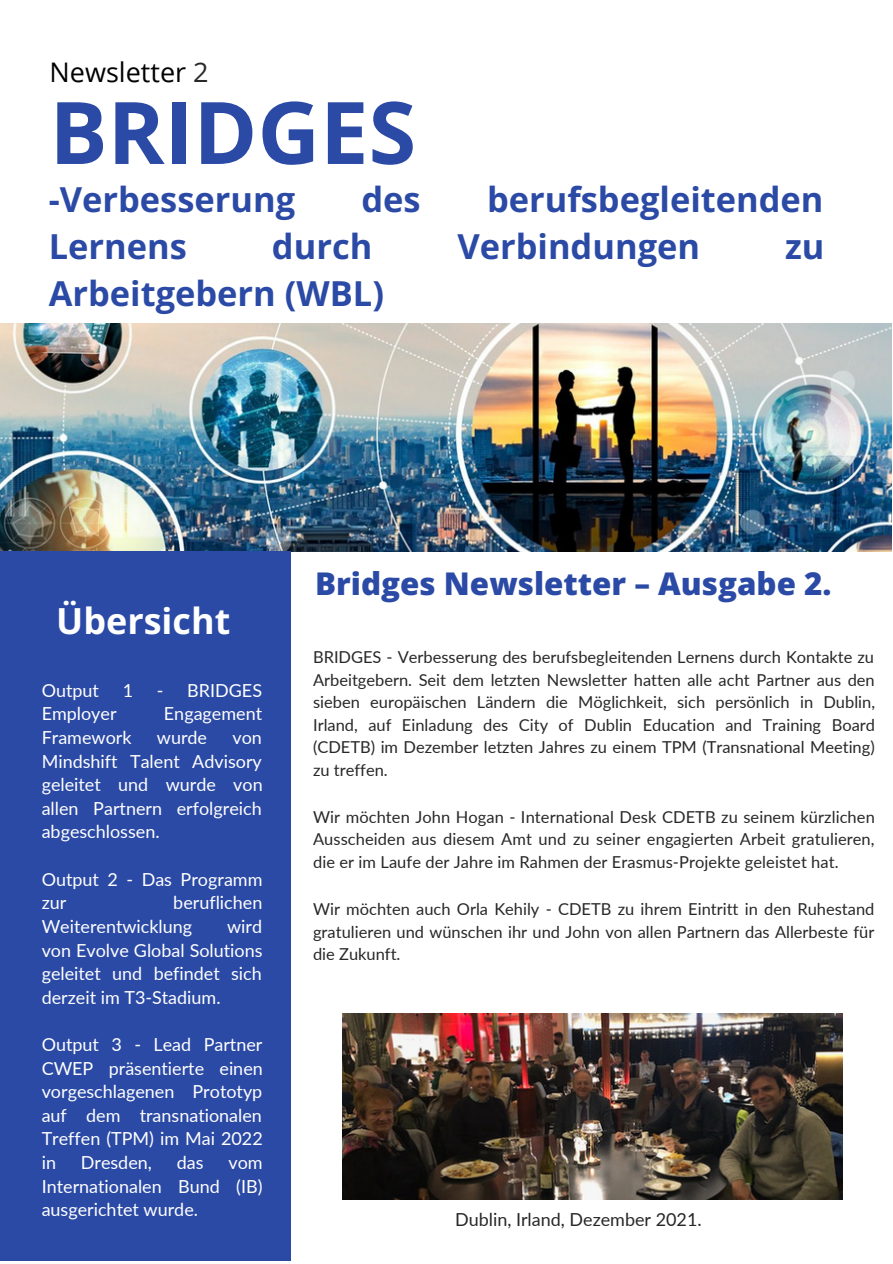
<style>
.page{position:relative;width:893px;height:1264px;background:#fff}
.page>*{position:absolute;margin:0;border:0;box-sizing:border-box;transform-origin:0 0}
.t1{font:700 86.4px "Open Sans";color:#2b4aa6}
.t2{font:700 36px "Open Sans";color:#fff}
.t3{font:700 34.35px "Open Sans";color:#2b4aa6}
.t4{font:800 31.35px "Open Sans";color:#2b4aa6}
.t5{font:27px "Open Sans";color:#000}
.t6{font:18px/23.5px "Lato";color:#fff;text-align:justify}
.t7{font:18px "Lato";color:#282828}
.t8{font:16.5px/22.5px "Lato";color:#282828;text-align:justify}
.s1{color:#282828}
</style>
<div class="page">
<img style="left:0;top:323px;width:891px;height:228px">
<div style="left:0;top:551px;width:290px;height:710px;background:#2b4aa6"></div>
<img style="left:343px;top:1013px;width:499px;height:186px">
<h3 class="t5" style="left:50px;top:53px;width:160px">Newsletter <span class="s1">2</span></h3>
<h1 class="t1" style="left:50px;top:72px;width:368px">BRIDGES</h1>
<h3 class="t3" style="left:49px;top:175px;width:248px">-Verbesserung</h3>
<h3 class="t3" style="left:361px;top:175px;width:61px">des</h3>
<h3 class="t3" style="left:487px;top:175px;width:338px">berufsbegleitenden</h3>
<h3 class="t3" style="left:49px;top:222px;width:140px">Lernens</h3>
<h3 class="t3" style="left:272px;top:222px;width:102px">durch</h3>
<h3 class="t3" style="left:457px;top:222px;width:244px">Verbindungen</h3>
<h3 class="t3" style="left:785px;top:222px;width:41px">zu</h3>
<h3 class="t3" style="left:49px;top:270px;width:337px">Arbeitgebern (WBL)</h3>
<h2 class="t2" style="left:56px;top:596px;width:175px">Übersicht</h2>
<p class="t6" style="left:42px;top:678px;width:59px">Output</p>
<p class="t6" style="left:123px;top:678px;width:12px">1</p>
<p class="t6" style="left:157px;top:678px;width:107px">- BRIDGES</p>
<p class="t6" style="left:42px;top:701px;width:76px">Employer</p>
<p class="t6" style="left:164px;top:701px;width:100px">Engagement</p>
<p class="t6" style="left:42px;top:725px;width:91px">Framework</p>
<p class="t6" style="left:157px;top:725px;width:52px">wurde</p>
<p class="t6" style="left:42px;top:725px;width:222px;text-indent:191px">von Mindshift Talent Advisory geleitet und wurde von allen Partnern erfolgreich abgeschlossen.</p>
<p class="t6" style="left:42px;top:867px;width:222px">Output 2 - Das Programm zur</p>
<p class="t6" style="left:42px;top:890px;width:222px;text-indent:132px">beruflichen<br>Weiterentwicklung</p>
<p class="t6" style="left:42px;top:914px;width:222px;text-indent:185px">wird von Evolve Global Solutions geleitet und befindet sich derzeit im T3-Stadium.</p>
<p class="t6" style="left:42px;top:1032px;width:223px">Output 3 - Lead Partner CWEP präsentierte einen vorgeschlagenen Prototyp auf dem transnationalen Treffen (TPM) im Mai 2022 in</p>
<p class="t6" style="left:81px;top:1150px;width:73px">Dresden,</p>
<p class="t6" style="left:177px;top:1150px;width:28px">das</p>
<p class="t6" style="left:42px;top:1150px;width:222px;text-indent:187px">vom Internationalen Bund (IB) ausgerichtet wurde.</p>
<h3 class="t4" style="left:315px;top:561px;width:518px">Bridges Newsletter – Ausgabe 2.</h3>
<p class="t8" style="left:313px;top:645px;width:563px">BRIDGES - Verbesserung des berufsbegleitenden Lernens durch Kontakte zu Arbeitgebern. Seit dem letzten Newsletter hatten alle acht Partner aus den sieben europäischen Ländern die Möglichkeit, sich persönlich in Dublin, Irland, auf Einladung des City of Dublin Education and Training Board (CDETB) im Dezember letzten Jahres zu einem TPM (Transnational Meeting) zu treffen.</p>
<p class="t8" style="left:313px;top:805px;width:563px">Wir möchten John Hogan - International Desk CDETB zu seinem kürzlichen Ausscheiden aus diesem Amt und zu seiner engagierten Arbeit gratulieren, die er im Laufe der Jahre im Rahmen der Erasmus-Projekte geleistet hat.</p>
<p class="t8" style="left:313px;top:897px;width:563px">Wir möchten auch Orla Kehily - CDETB zu ihrem Eintritt in den Ruhestand gratulieren und wünschen ihr und John von allen Partnern das Allerbeste für die Zukunft.</p>
<p class="t7" style="left:455px;top:1208px;width:248px">Dublin, Irland, Dezember 2021.</p>
</div>
